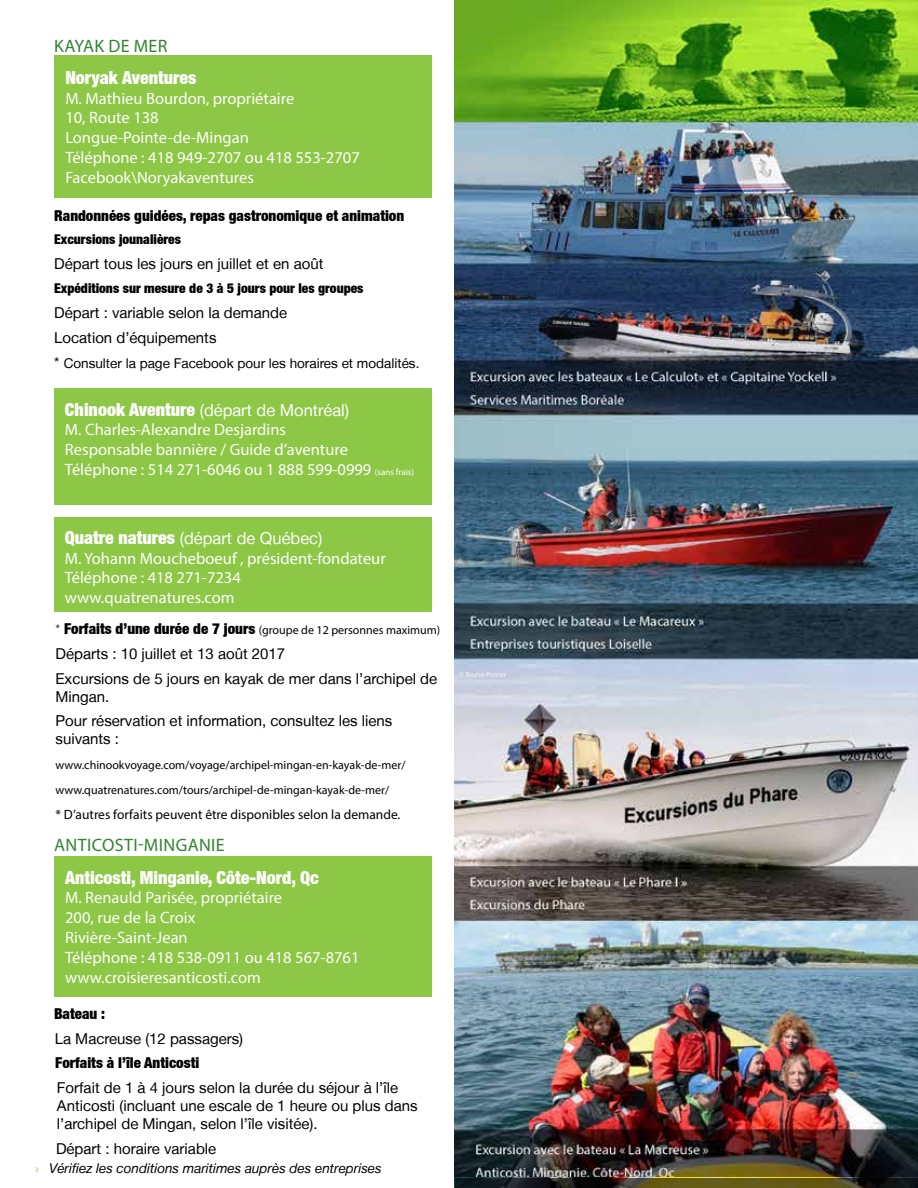
<style>
.page{position:relative;width:918px;height:1188px;background:#fff}
.page>*{position:absolute;margin:0;border:0;box-sizing:border-box;transform-origin:0 0}
.t1{font:900 condensed 18px "Helvetica Neue";color:#fff}
.t2{font:18px "Myriad Pro";letter-spacing:.02em;color:#328432}
.t3{font:16.5px/19.8px "Myriad Pro";color:#fff}
.t4{font:16.5px "Helvetica Neue LT";color:#fff}
.t5{font:15px/24.8px "Helvetica Neue LT";color:#000}
.t6{font:900 condensed 15px "Helvetica Neue";color:#000}
.t7{font:900 condensed 13.5px "Helvetica Neue";color:#000}
.t8{font:13.5px "Myriad Pro";color:#000}
.t9{font:italic 13.5px "Helvetica Neue LT";color:#000}
.t10{font:13.5px "Helvetica Neue LT";color:#000}
.t11{font:12px/24.8px "Myriad Pro";color:#000}
.t12{font:7.5px "Myriad Pro";color:#f7f7f7}
.s1{font-size:15px}
.s2{font-family:"Helvetica Neue";font-weight:900;font-stretch:condensed;font-size:18px}
.s3{font-size:9px}
.s4{font-family:"Helvetica Neue LT";font-weight:300;font-size:13.5px}
.s5{font-family:"Helvetica Neue";font-weight:900;font-stretch:condensed;font-size:15px}
.s6{font-family:"Myriad Pro";font-style:normal;color:#8cc745}
</style>
<div class="page">
<div style="left:54px;top:856px;width:378px;height:141px;background:#8cc745"></div>
<div style="left:54px;top:55px;width:378px;height:142px;background:#8cc745"></div>
<div style="left:54px;top:517px;width:378px;height:94px;background:#8cc745"></div>
<div style="left:54px;top:388px;width:378px;height:116px;background:#8cc745"></div>
<img style="left:455px;top:0;width:463px;height:1178px">
<svg style="left:455px;top:1178px;width:463px;height:10px;background:#393619"></svg>
<p class="t2" style="left:54px;top:35px;width:115px">KAyak de mer</p>
<p class="t1" style="left:65px;top:66px;width:133px">Noryak Aventures</p>
<p class="t3" style="left:65px;top:88px;width:296px">M. Mathieu Bourdon, propriétaire<br>10, Route 138<br>Longue-Pointe-de-Mingan<br>Téléphone : 418 949-2707 ou 418 553-2707<br>Facebook\Noryakaventures</p>
<p class="t6" style="left:54px;top:206px;width:351px">Randonnées guidées, repas gastronomique et animation</p>
<p class="t7" style="left:54px;top:231px;width:128px">Excursions jounalières</p>
<p class="t5" style="left:54px;top:251px;width:271px">Départ tous les jours en juillet et en août</p>
<p class="t7" style="left:54px;top:280px;width:311px">Expéditions sur mesure de 3 à 5 jours pour les groupes</p>
<p class="t5" style="left:54px;top:300px;width:234px">Départ : variable selon la demande<br>Location d’équipements</p>
<p class="t10" style="left:54px;top:355px;width:367px"><span class="s1">*</span> Consulter la page Facebook pour les horaires et modalités.</p>
<p class="t4" style="left:65px;top:400px;width:286px"><span class="s2">Chinook Aventure</span> (départ de Montréal)</p>
<p class="t3" style="left:65px;top:420px;width:350px">M. Charles-Alexandre Desjardins<br>Responsable bannière / Guide d’aventure<br>Téléphone : 514 271-6046 ou 1 888 599-0999 <span class="s3">(sans frais)</span></p>
<p class="t4" style="left:65px;top:528px;width:259px"><span class="s2">Quatre natures</span> (départ de Québec)</p>
<p class="t3" style="left:65px;top:548px;width:322px">M. Yohann Moucheboeuf , président-fondateur<br>Téléphone : 418 271-7234 www.quatrenatures.com</p>
<p class="t11" style="left:56px;top:618px;width:386px"><span class="s4">*</span> <span class="s5">Forfaits d’une durée de 7 jours</span> (groupe de 12 personnes maximum)</p>
<p class="t5" style="left:56px;top:641px;width:383px">Départs : 10 juillet et 13 août 2017<br>Excursions de 5 jours en kayak de mer dans l’archipel de</p>
<p class="t5" style="left:56px;top:684px;width:338px">Mingan.<br>Pour réservation et information, consultez les liens</p>
<p class="t5" style="left:56px;top:726px;width:65px">suivants :</p>
<p class="t11" style="left:56px;top:753px;width:352px">www.chinookvoyage.com/voyage/archipel-mingan-en-kayak-de-mer/ www.quatrenatures.com/tours/archipel-de-mingan-kayak-de-mer/</p>
<p class="t8" style="left:56px;top:806px;width:346px">* D’autres forfaits peuvent être disponibles selon la demande.</p>
<p class="t2" style="left:54px;top:834px;width:172px">Anticosti-Minganie</p>
<p class="t1" style="left:65px;top:866px;width:255px">Anticosti, Minganie, Côte-Nord, Qc</p>
<p class="t3" style="left:65px;top:888px;width:296px">M. Renauld Parisée, propriétaire<br>200, rue de la Croix<br>Rivière-Saint-Jean<br>Téléphone : 418 538-0911 ou 418 567-8761 www.croisieresanticosti.com</p>
<p class="t6" style="left:54px;top:1004px;width:53px">Bateau :</p>
<p class="t5" style="left:55px;top:1026px;width:190px">La Macreuse (12 passagers)</p>
<p class="t6" style="left:55px;top:1054px;width:146px">Forfaits à l’île Anticosti</p>
<p class="t5" style="left:57px;top:1079px;width:362px;line-height:18px">Forfait de 1 à 4 jours selon la durée du séjour à l’île<br>Anticosti (incluant une escale de 1 heure ou plus dans l’archipel de Mingan, selon l’île visitée).</p>
<p class="t5" style="left:56px;top:1136px;width:162px">Départ : horaire variable</p>
<p class="t9" style="left:36px;top:1160px;width:348px"><span class="s6">›</span> Vérifiez les conditions maritimes auprès des entreprises</p>
<p class="t12" style="left:459px;top:670px;width:49px">© Bruno Poirier</p>
</div>
